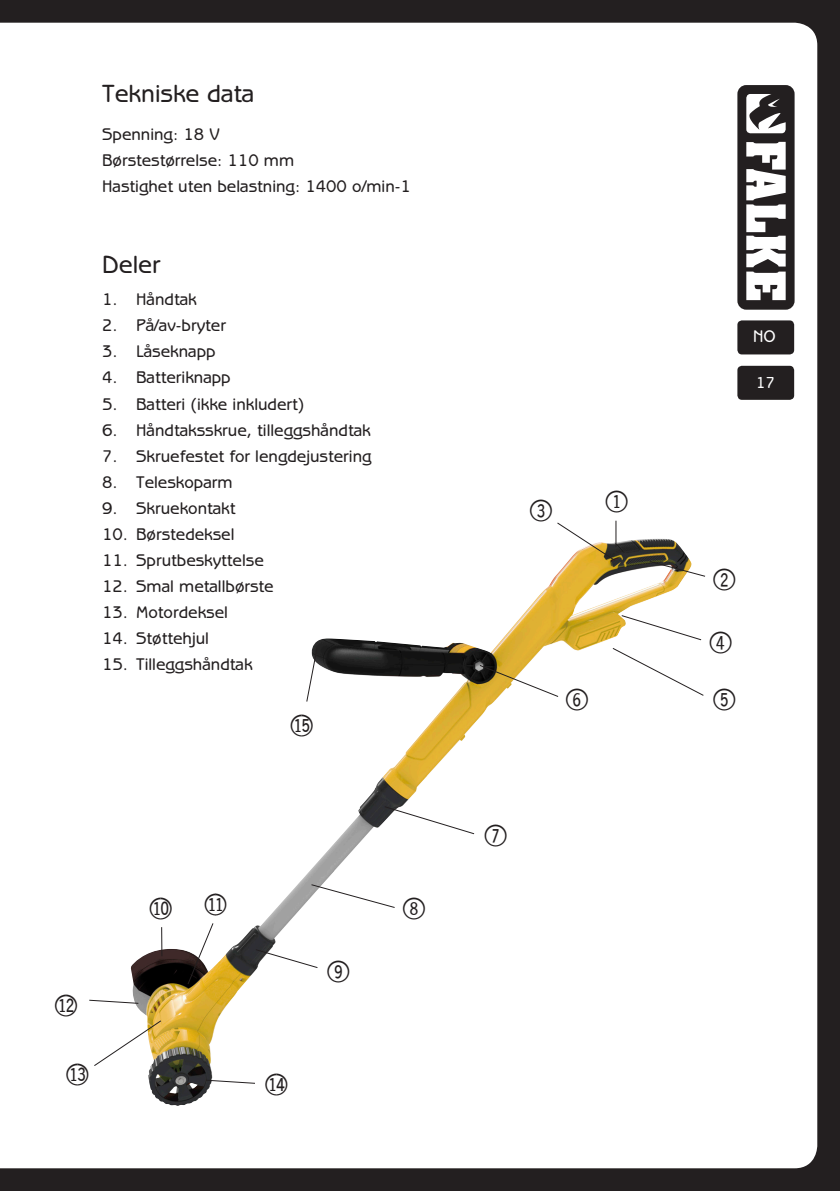
<style>
.page{position:relative;width:840px;height:1191px;background:#fff}
.page>*{position:absolute;margin:0;border:0;box-sizing:border-box;transform-origin:0 0}
.Punktopstilling{font:36px "Double Digits Round W95";color:#231f20}
.Mellemrubrik{font:500 25px "Benguiat Gothic LT";color:#231f20}
.Brød_bold{font:500 25px "Benguiat Gothic LT";color:#231f20}
.Brød{font:500 17px "Benguiat Gothic LT";color:#231f20}
.t1{font:500 17px "Benguiat Gothic LT";color:#fff}
.t2{font:500 16px "Benguiat Gothic LT";color:#fff}
</style>
<div class="page">
<div style="left:0;top:0;width:839px;height:1191px;background:#231f20"></div>
<div style="left:1px;top:23px;width:815px;height:1145px;background:#fff"></div>
<svg style="left:0;top:23px;width:1px;height:1145px"></svg>
<svg style="left:737px;top:85px;width:57px;height:225px"></svg>
<div style="left:737px;top:366px;width:56px;height:34px;background:#231f20;border-radius:5px"></div>
<div style="left:737px;top:320px;width:56px;height:34px;background:#231f20;border-radius:5px"></div>
<img style="left:130px;top:539px;width:528px;height:567px">
<svg style="left:556px;top:521px;width:60px;height:41px;background:#e5dac1"></svg>
<svg style="left:648px;top:560px;width:58px;height:17px"></svg>
<svg style="left:620px;top:614px;width:82px;height:27px;background:#f6f4f2"></svg>
<div style="left:611px;top:647px;width:93px;height:49px;background:#fff"></div>
<svg style="left:478px;top:664px;width:81px;height:34px;background:#d5c7a0"></svg>
<svg style="left:383px;top:805px;width:92px;height:30px;background:#ececec"></svg>
<svg style="left:310px;top:883px;width:85px;height:25px;background:#f1f1f1"></svg>
<svg style="left:254px;top:948px;width:64px;height:20px"></svg>
<svg style="left:161px;top:927px;width:1px;height:29px"></svg>
<svg style="left:187px;top:922px;width:27px;height:63px;background:#b8b1a2"></svg>
<svg style="left:205px;top:1079px;width:51px;height:5px"></svg>
<svg style="left:305px;top:647px;width:13px;height:55px"></svg>
<svg style="left:88px;top:999px;width:51px;height:5px"></svg>
<svg style="left:93px;top:1019px;width:69px;height:48px;background:#f1eadb"></svg>
<p class="Mellemrubrik" style="left:102px;top:79px;width:154px">Tekniske data</p>
<p class="Brød" style="left:102px;top:124px;width:119px">Spenning: 18 V</p>
<p class="Brød" style="left:102px;top:150px;width:193px">Børstestørrelse: 110 mm</p>
<p class="Brød" style="left:102px;top:176px;width:310px">Hastighet uten belastning: 1400 o/min-1</p>
<p class="Brød_bold" style="left:102px;top:250px;width:60px">Deler</p>
<p class="Brød" style="left:102px;top:289px;width:96px">1. Håndtak</p>
<p class="Brød" style="left:102px;top:316px;width:125px">2. På/av-bryter</p>
<p class="Brød" style="left:102px;top:342px;width:115px">3. Låseknapp</p>
<p class="Brød" style="left:102px;top:368px;width:130px">4. Batteriknapp</p>
<p class="Brød" style="left:102px;top:394px;width:204px">5. Batteri (ikke inkludert)</p>
<p class="Brød" style="left:102px;top:420px;width:270px">6. Håndtaksskrue, tilleggshåndtak</p>
<p class="Brød" style="left:102px;top:446px;width:271px">7. Skruefestet for lengdejustering</p>
<p class="Brød" style="left:102px;top:472px;width:132px">8. Teleskoparm</p>
<p class="Brød" style="left:102px;top:498px;width:135px">9. Skruekontakt</p>
<p class="Brød" style="left:102px;top:524px;width:134px">10. Børstedeksel</p>
<p class="Brød" style="left:102px;top:550px;width:163px">11. Sprutbeskyttelse</p>
<p class="Brød" style="left:102px;top:576px;width:173px">12. Smal metallbørste</p>
<p class="Brød" style="left:102px;top:602px;width:127px">13. Motordeksel</p>
<p class="Brød" style="left:102px;top:628px;width:108px">14. Støttehjul</p>
<p class="Brød" style="left:102px;top:654px;width:152px">15. Tilleggshåndtak</p>
<p class="Punktopstilling" style="left:291px;top:709px;width:30px">BQ</p>
<p class="Punktopstilling" style="left:55px;top:989px;width:30px">BN</p>
<p class="Punktopstilling" style="left:66px;top:1058px;width:30px">BO</p>
<p class="Punktopstilling" style="left:150px;top:893px;width:30px">BL</p>
<p class="Punktopstilling" style="left:204px;top:888px;width:30px">BM</p>
<p class="Punktopstilling" style="left:265px;top:1069px;width:30px">BP</p>
<p class="Punktopstilling" style="left:327px;top:955px;width:30px">9</p>
<p class="Punktopstilling" style="left:403px;top:893px;width:30px">8</p>
<p class="Punktopstilling" style="left:529px;top:495px;width:30px">3</p>
<p class="Punktopstilling" style="left:605px;top:486px;width:30px">1</p>
<p class="Punktopstilling" style="left:484px;top:819px;width:30px">7</p>
<p class="Punktopstilling" style="left:565px;top:684px;width:30px">6</p>
<p class="t1" style="left:752px;top:327px;width:24px">NO</p>
<p class="t2" style="left:755px;top:373px;width:21px">17</p>
<p class="Punktopstilling" style="left:713px;top:564px;width:30px">2</p>
<p class="Punktopstilling" style="left:709px;top:627px;width:30px">4</p>
<p class="Punktopstilling" style="left:713px;top:684px;width:30px">5</p>
</div>
